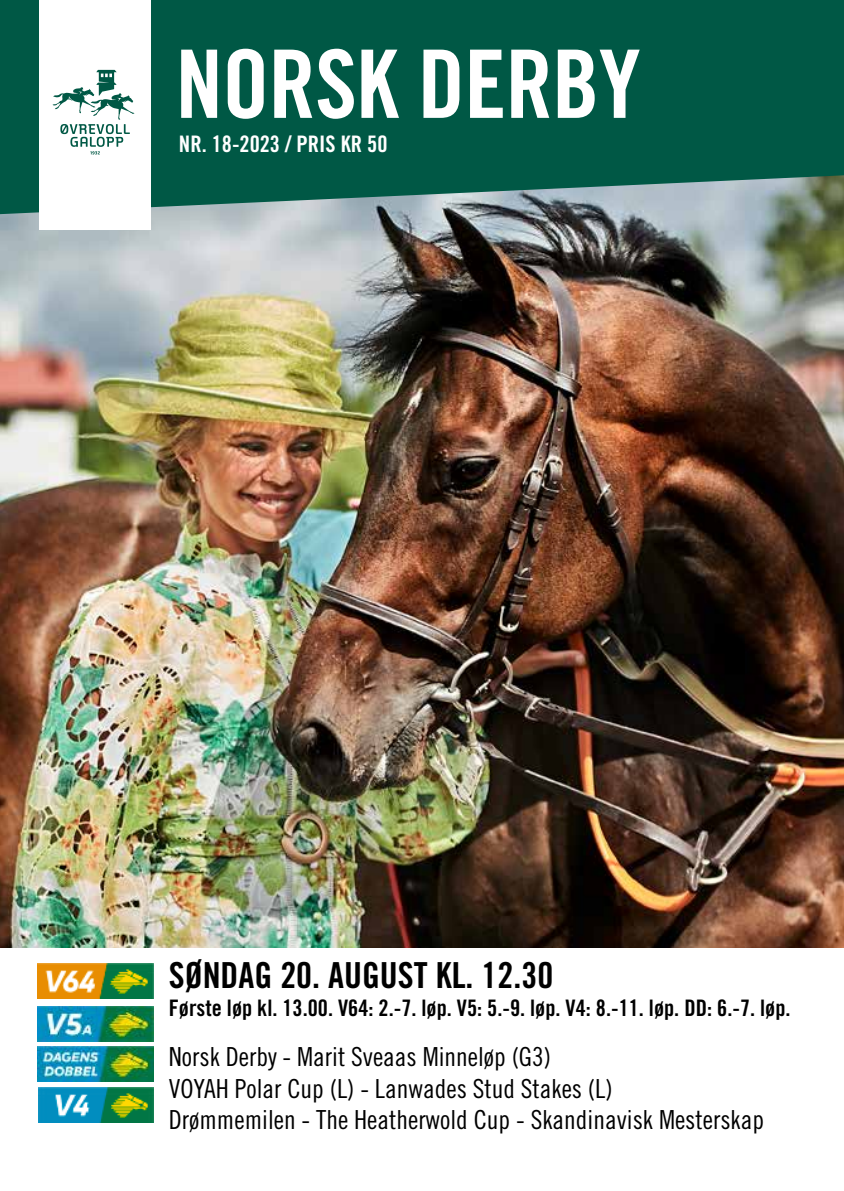
<style>
.page{position:relative;width:844px;height:1191px;background:#fff}
.page>*{position:absolute;margin:0;border:0;box-sizing:border-box;transform-origin:0 0}
.t1{font:94.5px "Trade Gothic LT Std Bd Cn 20";letter-spacing:-.01em;color:#fff}
.t2{font:35.88px "Trade Gothic LT Std Bd Cn 20";color:#000}
.t3{font:26.25px/31.5px "Trade Gothic LT Std Cn 18";color:#000}
.t4{font:22.75px "Trade Gothic LT Std Bd Cn 20";color:#000}
.t5{font:22.75px "Trade Gothic LT Std Bd Cn 20";color:#fff}
</style>
<div class="page">
<img style="left:0;top:214px;width:843px;height:733px">
<svg style="left:0;top:0;width:843px;height:214px;background:#10604f"></svg>
<div style="left:39px;top:0;width:112px;height:230px;background:#fff"></div>
<svg style="left:52px;top:70px;width:82px;height:84px"></svg>
<img style="left:38px;top:963px;width:116px;height:35px">
<img style="left:37px;top:1007px;width:117px;height:35px">
<img style="left:38px;top:1046px;width:116px;height:35px">
<img style="left:38px;top:1087px;width:116px;height:35px">
<h1 class="t1" style="left:175px;top:27px;width:466px">NORSK DERBY</h1>
<p class="t5" style="left:179px;top:131px;width:210px">NR. 18-2023 / PRIS KR 50</p>
<h2 class="t2" style="left:169px;top:953px;width:386px">SØNDAG 20. AUGUST KL. 12.30</h2>
<p class="t4" style="left:169px;top:993px;width:623px">Første løp kl. 13.00. V64: 2.-7. løp. V5: 5.-9. løp. V4: 8.-11. løp. DD: 6.-7. løp.</p>
<p class="t3" style="left:169px;top:1041px;width:596px">Norsk Derby - Marit Sveaas Minneløp (G3)<br>VOYAH Polar Cup (L) - Lanwades Stud Stakes (L)<br>Drømmemilen - The Heatherwold Cup - Skandinavisk Mesterskap</p>
</div>
